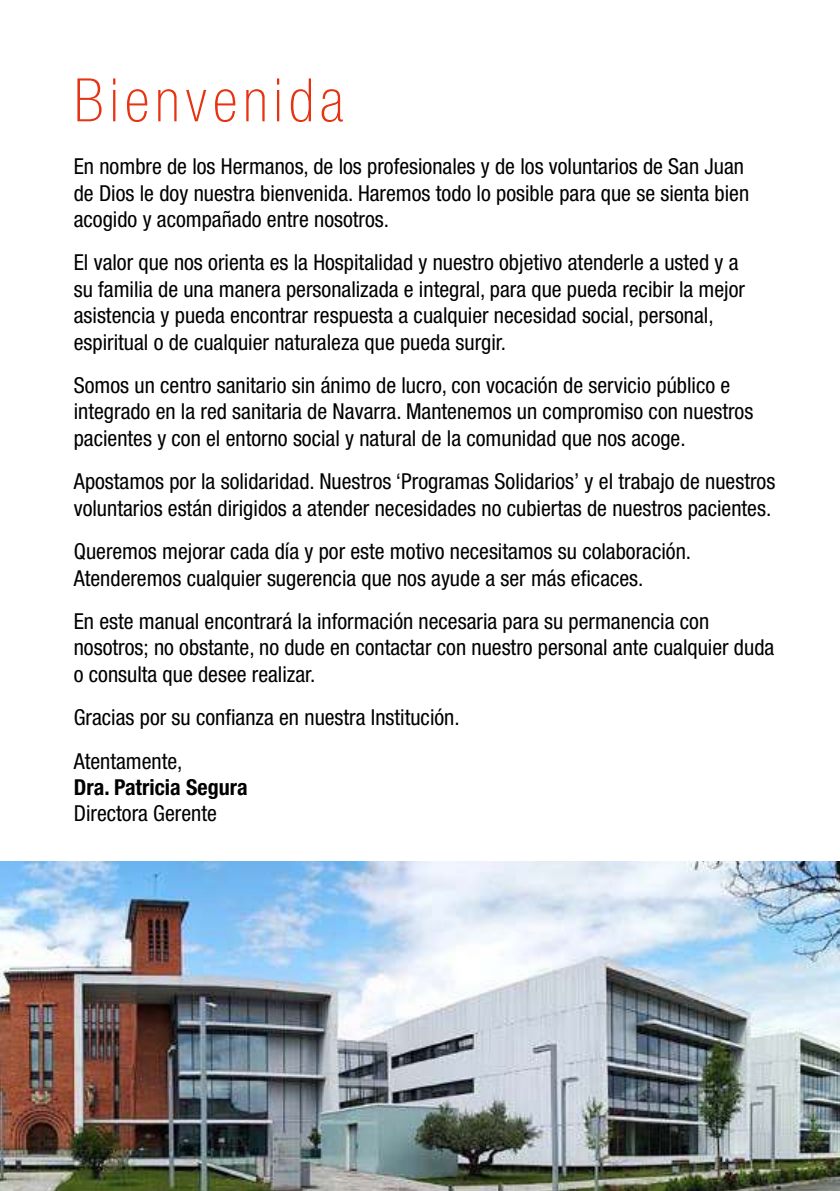
<style>
.page{position:relative;width:840px;height:1191px;background:#fff}
.page>*{position:absolute;margin:0;border:0;box-sizing:border-box;transform-origin:0 0}
.t1{font:100 condensed 60px "Helvetica Neue LT Std";letter-spacing:.1em;color:#e63312}
.t2{font:condensed 22px/26.4px "Helvetica Neue LT Std";color:#000}
.t3{font:700 condensed 22px "Helvetica Neue LT Std";color:#000}
</style>
<div class="page">
<img style="left:0;top:861px;width:839px;height:330px">
<h1 class="t1" style="left:74px;top:66px;width:271px">Bienvenida</h1>
<p class="t2" style="left:74px;top:153px;width:676px">En nombre de los Hermanos, de los profesionales y de los voluntarios de San Juan de Dios le doy nuestra bienvenida. Haremos todo lo posible para que se sienta bien acogido y acompañado entre nosotros.</p>
<p class="t2" style="left:74px;top:249px;width:672px">El valor que nos orienta es la Hospitalidad y nuestro objetivo atenderle a usted y a su familia de una manera personalizada e integral, para que pueda recibir la mejor asistencia y pueda encontrar respuesta a cualquier necesidad social, personal, espiritual o de cualquier naturaleza que pueda surgir.</p>
<p class="t2" style="left:74px;top:372px;width:680px">Somos un centro sanitario sin ánimo de lucro, con vocación de servicio público e integrado en la red sanitaria de Navarra. Mantenemos un compromiso con nuestros pacientes y con el entorno social y natural de la comunidad que nos acoge.</p>
<p class="t2" style="left:74px;top:468px;width:702px">Apostamos por la solidaridad. Nuestros ‘Programas Solidarios’ y el trabajo de nuestros voluntarios están dirigidos a atender necesidades no cubiertas de nuestros pacientes.</p>
<p class="t2" style="left:74px;top:538px;width:618px">Queremos mejorar cada día y por este motivo necesitamos su colaboración.<br>Atenderemos cualquier sugerencia que nos ayude a ser más eficaces.</p>
<p class="t2" style="left:74px;top:608px;width:701px">En este manual encontrará la información necesaria para su permanencia con nosotros; no obstante, no dude en contactar con nuestro personal ante cualquier duda o consulta que desee realizar.</p>
<p class="t2" style="left:74px;top:695px;width:387px;line-height:43.4px">Gracias por su confianza en nuestra Institución.<br>Atentamente,</p>
<p class="t3" style="left:74px;top:774px;width:175px">Dra. Patricia Segura</p>
<p class="t2" style="left:74px;top:800px;width:144px">Directora Gerente</p>
</div>
